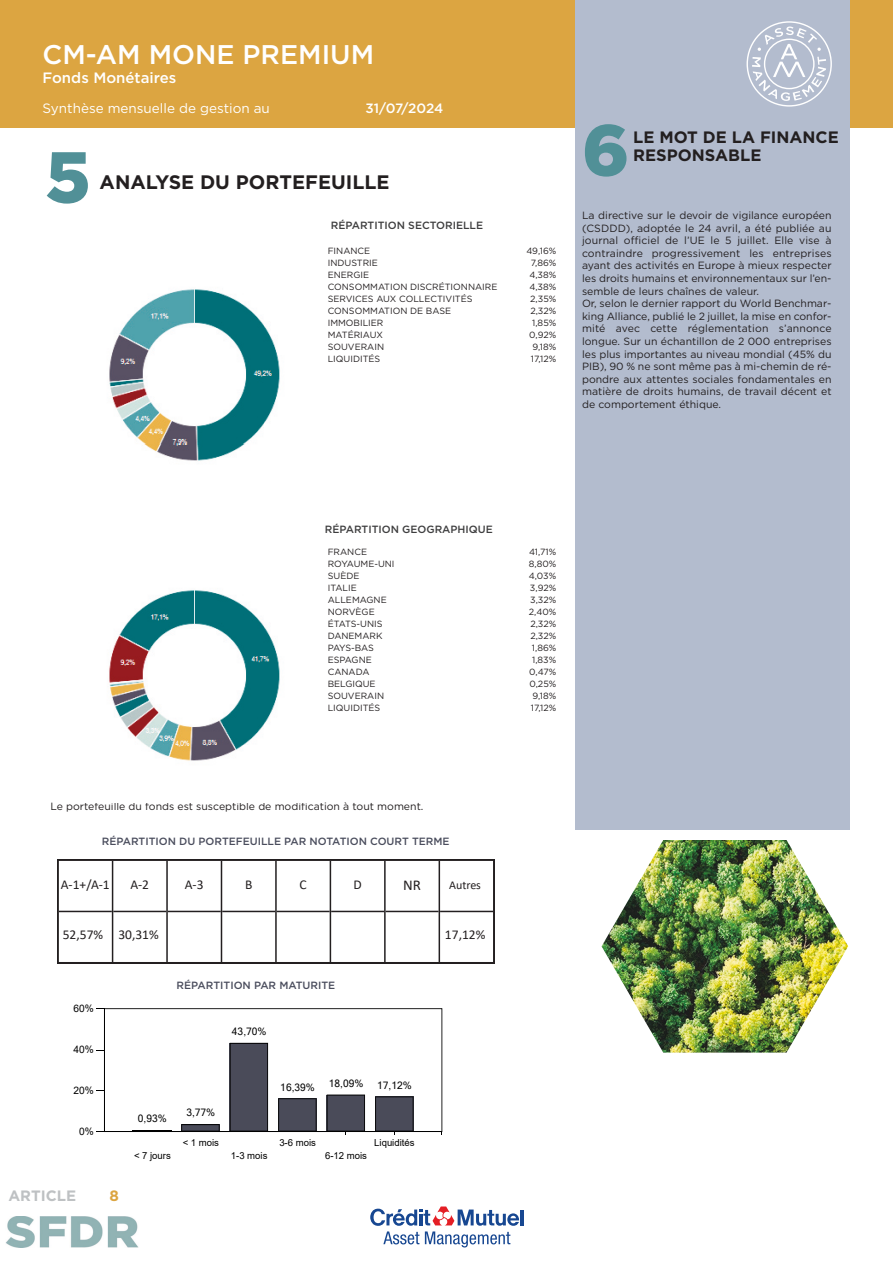
<style>
.page{position:relative;width:893px;height:1263px;background:#fff}
.page>*{position:absolute;margin:0;border:0;box-sizing:border-box;transform-origin:0 0}
.t1{font:900 72px "Gotham";color:#519097}
.t2{font:500 27px "Gotham";color:#fff}
.t3{font:700 19.5px "Gotham";color:#231f20}
.t4{font:700 16.5px/18px "Gotham";color:#231f20}
.t5{font:500 15px "Gotham";color:#fff}
.t6{font:700 15px "Gotham";color:#bec1c3}
.t7{font:15px "Calibri 2";color:#231f20}
.t8{font:700 15px "Gotham";color:#dca541}
.t9{font:13.5px "Calibri 2";color:#231f20}
.t10{font:13.5px "Gotham";color:#fff}
.t11{font:500 13.5px "Gotham";letter-spacing:-.01em;color:#fff}
.t12{font:12px "Calibri 2";letter-spacing:-.005em;color:#231f20}
.t13{font:10.5px/12.6px "Gotham";color:#231f20;text-align:justify}
.t14{font:500 10.5px "Gotham";color:#4a4d5d}
.t15{font:500 10.5px "Gotham";color:#3e3e3f}
.t16{font:10.2px "Microsoft Sans Serif";letter-spacing:.005em;color:#000}
.t17{font:10.2px "Arial";color:#000}
.t18{font:9.6px "Arial";color:#000}
.t19{font:9px "Gotham";color:#231f20}
.s1{font-family:"Calibri"}
</style>
<div class="page">
<div style="left:0;top:0;width:893px;height:128px;background:#dca541"></div>
<div style="left:575px;top:0;width:275px;height:829px;background:#b3bcce"></div>
<svg style="left:746px;top:21px;width:86px;height:85px"></svg>
<hr style="left:521px;top:1209px;width:3px;height:16px;background:#174791">
<svg style="left:370px;top:1206px;width:149px;height:41px"></svg>
<img style="left:602px;top:840px;width:246px;height:212px">
<svg style="left:96px;top:1008px;width:346px;height:127px"></svg>
<hr style="left:104px;top:1131px;width:338px;height:1px;background:#000">
<img style="left:6px;top:1216px;width:132px;height:31px">
<svg style="left:57px;top:859px;width:437px;height:104px"></svg>
<hr style="left:112px;top:861px;width:1px;height:101px;background:#231f20">
<hr style="left:166px;top:861px;width:2px;height:101px;background:#231f20">
<hr style="left:221px;top:861px;width:1px;height:101px;background:#231f20">
<hr style="left:275px;top:861px;width:2px;height:101px;background:#231f20">
<hr style="left:330px;top:861px;width:1px;height:101px;background:#231f20">
<hr style="left:384px;top:861px;width:2px;height:101px;background:#231f20">
<hr style="left:439px;top:861px;width:1px;height:101px;background:#231f20">
<hr style="left:59px;top:911px;width:53px;height:1px;background:#231f20">
<hr style="left:113px;top:911px;width:53px;height:1px;background:#231f20">
<hr style="left:168px;top:911px;width:53px;height:1px;background:#231f20">
<hr style="left:222px;top:911px;width:53px;height:1px;background:#231f20">
<hr style="left:277px;top:911px;width:53px;height:1px;background:#231f20">
<hr style="left:331px;top:911px;width:53px;height:1px;background:#231f20">
<hr style="left:386px;top:911px;width:53px;height:1px;background:#231f20">
<hr style="left:440px;top:911px;width:53px;height:1px;background:#231f20">
<img style="left:109px;top:289px;width:171px;height:172px">
<img style="left:109px;top:590px;width:171px;height:171px">
<p class="t2" style="left:43px;top:44px;width:333px">CM-AM MONE PREMIUM</p>
<p class="t5" style="left:43px;top:72px;width:135px">Fonds Monétaires</p>
<p class="t10" style="left:43px;top:103px;width:229px">Synthèse mensuelle de gestion au</p>
<p class="t11" style="left:365px;top:103px;width:79px">31/07/2024</p>
<p class="t1" style="left:45px;top:145px;width:47px">5</p>
<p class="t1" style="left:582px;top:118px;width:49px">6</p>
<p class="t4" style="left:633px;top:130px;width:207px">LE MOT DE LA FINANCE<br>RESPONSABLE</p>
<p class="t3" style="left:100px;top:174px;width:292px">ANALYSE DU PORTEFEUILLE</p>
<p class="t15" style="left:331px;top:221px;width:154px">RÉPARTITION SECTORIELLE</p>
<p class="t13" style="left:582px;top:210px;width:251px">La directive sur le devoir de vigilance européen (CSDDD), adoptée le 24 avril, a été publiée au journal officiel de l’UE le 5 juillet. Elle vise à contraindre progressivement les entreprises ayant des activités en Europe à mieux respecter les droits humains et environnementaux sur l’en&shy;semble de leurs chaînes de valeur.</p>
<p class="t13" style="left:582px;top:298px;width:251px">Or, selon le dernier rapport du World Benchmar&shy;king Alliance, publié le 2 juillet, la mise en confor&shy;mité avec cette réglementation s’annonce longue. Sur un échantillon de 2 000 entreprises les plus importantes au niveau mondial (45% du PIB), 90 % ne sont même pas à mi-chemin de ré&shy;pondre aux attentes sociales fondamentales en matière de droits humains, de travail décent et de comportement éthique.</p>
<p class="t19" style="left:328px;top:247px;width:44px">FINANCE</p>
<p class="t19" style="left:328px;top:259px;width:52px">INDUSTRIE</p>
<p class="t19" style="left:328px;top:271px;width:43px">ENERGIE</p>
<p class="t19" style="left:328px;top:283px;width:171px">CONSOMMATION DISCRÉTIONNAIRE</p>
<p class="t19" style="left:328px;top:295px;width:146px">SERVICES AUX COLLECTIVITÉS</p>
<p class="t19" style="left:328px;top:307px;width:125px">CONSOMMATION DE BASE</p>
<p class="t19" style="left:328px;top:319px;width:57px">IMMOBILIER</p>
<p class="t19" style="left:328px;top:331px;width:57px">MATÉRIAUX</p>
<p class="t19" style="left:328px;top:343px;width:58px">SOUVERAIN</p>
<p class="t19" style="left:328px;top:355px;width:54px">LIQUIDITÉS</p>
<p class="t19" style="left:526px;top:247px;width:31px">49,16%</p>
<p class="t19" style="left:531px;top:259px;width:27px">7,86%</p>
<p class="t19" style="left:529px;top:271px;width:28px">4,38%</p>
<p class="t19" style="left:529px;top:283px;width:28px">4,38%</p>
<p class="t19" style="left:530px;top:295px;width:28px">2,35%</p>
<p class="t19" style="left:530px;top:307px;width:28px">2,32%</p>
<p class="t19" style="left:532px;top:319px;width:26px">1,85%</p>
<p class="t19" style="left:529px;top:331px;width:29px">0,92%</p>
<p class="t19" style="left:532px;top:343px;width:25px">9,18%</p>
<p class="t19" style="left:531px;top:355px;width:27px">17,12%</p>
<p class="t15" style="left:325px;top:525px;width:169px">RÉPARTITION GEOGRAPHIQUE</p>
<p class="t19" style="left:328px;top:548px;width:41px">FRANCE</p>
<p class="t19" style="left:328px;top:560px;width:68px">ROYAUME-UNI</p>
<p class="t19" style="left:328px;top:572px;width:33px">SUÈDE</p>
<p class="t19" style="left:328px;top:584px;width:30px">ITALIE</p>
<p class="t19" style="left:328px;top:596px;width:61px">ALLEMAGNE</p>
<p class="t19" style="left:328px;top:608px;width:48px">NORVÈGE</p>
<p class="t19" style="left:328px;top:620px;width:56px">ÉTATS-UNIS</p>
<p class="t19" style="left:328px;top:632px;width:56px">DANEMARK</p>
<p class="t19" style="left:328px;top:644px;width:48px">PAYS-BAS</p>
<p class="t19" style="left:328px;top:656px;width:46px">ESPAGNE</p>
<p class="t19" style="left:328px;top:668px;width:43px">CANADA</p>
<p class="t19" style="left:328px;top:680px;width:49px">BELGIQUE</p>
<p class="t19" style="left:328px;top:692px;width:58px">SOUVERAIN</p>
<p class="t19" style="left:328px;top:704px;width:54px">LIQUIDITÉS</p>
<p class="t19" style="left:529px;top:548px;width:29px">41,71%</p>
<p class="t19" style="left:529px;top:560px;width:29px">8,80%</p>
<p class="t19" style="left:529px;top:572px;width:29px">4,03%</p>
<p class="t19" style="left:530px;top:584px;width:28px">3,92%</p>
<p class="t19" style="left:530px;top:596px;width:28px">3,32%</p>
<p class="t19" style="left:529px;top:608px;width:29px">2,40%</p>
<p class="t19" style="left:530px;top:620px;width:28px">2,32%</p>
<p class="t19" style="left:530px;top:632px;width:28px">2,32%</p>
<p class="t19" style="left:532px;top:644px;width:26px">1,86%</p>
<p class="t19" style="left:532px;top:656px;width:26px">1,83%</p>
<p class="t19" style="left:529px;top:668px;width:29px">0,47%</p>
<p class="t19" style="left:529px;top:680px;width:28px">0,25%</p>
<p class="t19" style="left:532px;top:692px;width:25px">9,18%</p>
<p class="t19" style="left:531px;top:704px;width:27px">17,12%</p>
<p class="t13" style="left:50px;top:801px;width:374px">Le portefeuille du fonds est susceptible de modification à tout moment.</p>
<p class="t14" style="left:102px;top:838px;width:349px">RÉPARTITION DU PORTEFEUILLE PAR NOTATION COURT TERME</p>
<p class="t9" style="left:61px;top:879px;width:50px">A<span class="s1">‐</span>1+/A<span class="s1">‐</span>1</p>
<p class="t9" style="left:130px;top:879px;width:20px">A<span class="s1">‐</span>2</p>
<p class="t9" style="left:185px;top:879px;width:20px">A<span class="s1">‐</span>3</p>
<p class="t9" style="left:245px;top:879px;width:9px">B</p>
<p class="t9" style="left:300px;top:879px;width:9px">C</p>
<p class="t9" style="left:353px;top:879px;width:10px">D</p>
<p class="t7" style="left:403px;top:878px;width:19px">NR</p>
<p class="t9" style="left:63px;top:929px;width:42px">52,57%</p>
<p class="t9" style="left:118px;top:929px;width:42px">30,31%</p>
<p class="t9" style="left:445px;top:929px;width:42px">17,12%</p>
<p class="t12" style="left:449px;top:880px;width:33px">Autres</p>
<p class="t17" style="left:73px;top:1003px;width:22px">60%</p>
<p class="t17" style="left:73px;top:1044px;width:22px">40%</p>
<p class="t17" style="left:73px;top:1085px;width:22px">20%</p>
<p class="t17" style="left:79px;top:1126px;width:16px">0%</p>
<p class="t6" style="left:8px;top:1189px;width:69px">ARTICLE</p>
<p class="t8" style="left:109px;top:1189px;width:11px">8</p>
<p class="t14" style="left:177px;top:981px;width:160px">RÉPARTITION PAR MATURITE</p>
<p class="t16" style="left:232px;top:1025px;width:36px">43,70%</p>
<p class="t16" style="left:138px;top:1113px;width:30px">0,93%</p>
<p class="t18" style="left:134px;top:1150px;width:38px">&lt; 7 jours</p>
<p class="t16" style="left:186px;top:1107px;width:30px">3,77%</p>
<p class="t18" style="left:183px;top:1138px;width:38px">&lt; 1 mois</p>
<p class="t16" style="left:280px;top:1081px;width:36px">16,39%</p>
<p class="t16" style="left:329px;top:1078px;width:36px">18,09%</p>
<p class="t16" style="left:377px;top:1080px;width:36px">17,12%</p>
<p class="t18" style="left:231px;top:1150px;width:38px">1-3 mois</p>
<p class="t18" style="left:279px;top:1138px;width:38px">3-6 mois</p>
<p class="t18" style="left:325px;top:1150px;width:43px">6-12 mois</p>
<p class="t18" style="left:374px;top:1138px;width:42px">Liquidités</p>
</div>
